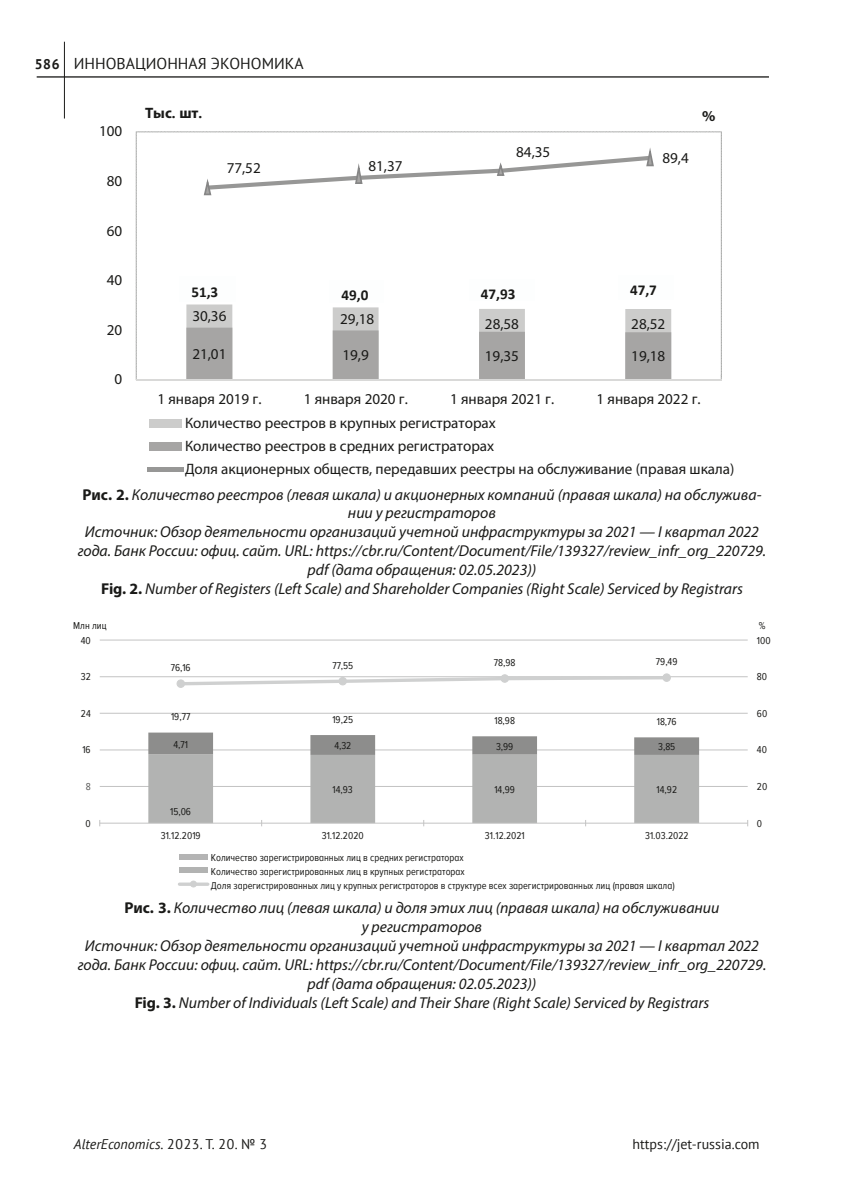
<style>
.page{position:relative;width:844px;height:1191px;background:#fff}
.page>*{position:absolute;margin:0;border:0;box-sizing:border-box;transform-origin:0 0}
.t1{font:italic 15.75px/18.9px "Myriad Pro";color:#1a1a18;text-align:center}
.t2{font:15.75px "PT Sans";color:#1a1a18}
.t3{font:15.05px/22.9px "Myriad Pro";color:#1a1a18}
.t4{font:700 15.05px "Calibri";color:#1a1a18}
.t5{font:700 15.05px "Myriad Pro";color:#1a1a18}
.t6{font:italic 14px "PT Sans";color:#1a1a18}
.t7{font:14px "PT Sans";color:#1a1a18}
.t8{font:700 14px "PT Sans";color:#1a1a18}
.t9{font:10.33px/13.8px "Proxima Nova A Cond";color:#1a1a18}
.t10{font:10.33px "Proxima Nova A Cond";color:#5a5a59}
.s1{font-family:"Times New Roman"}
.s2{font-weight:700;font-style:normal}
.s3{font-style:normal}
</style>
<div class="page">
<hr style="left:37px;top:76px;width:731px;height:2px;background:#1a1a18">
<hr style="left:64px;top:42px;width:1px;height:76px;background:#1a1a18">
<img style="left:136px;top:131px;width:585px;height:248px">
<svg style="left:186px;top:304px;width:485px;height:75px"></svg>
<hr style="left:136px;top:379px;width:585px;height:1px;background:#d9d9d8">
<div style="left:149px;top:419px;width:32px;height:9px;background:#cccccb"></div>
<div style="left:149px;top:442px;width:32px;height:9px;background:#a6a5a4"></div>
<hr style="left:147px;top:467px;width:36px;height:4px;background:#979796">
<svg style="left:204px;top:147px;width:449px;height:48px"></svg>
<div style="left:179px;top:277px;width:57px;height:25px;background:#fdfefe"></div>
<div style="left:329px;top:280px;width:54px;height:22px;background:#fdfefe"></div>
<div style="left:468px;top:279px;width:66px;height:22px;background:#fdfefe"></div>
<div style="left:617px;top:275px;width:56px;height:24px;background:#fdfefe"></div>
<hr style="left:100px;top:786px;width:647px;height:1px;background:#c3c3c3">
<hr style="left:100px;top:749px;width:647px;height:1px;background:#c3c3c3">
<hr style="left:100px;top:713px;width:647px;height:1px;background:#c3c3c3">
<hr style="left:100px;top:676px;width:647px;height:1px;background:#c3c3c3">
<hr style="left:100px;top:640px;width:647px;height:1px;background:#c3c3c3">
<hr style="left:100px;top:823px;width:647px;height:1px;background:#c3c3c3">
<svg style="left:148px;top:732px;width:551px;height:94px"></svg>
<svg style="left:177px;top:674px;width:493px;height:12px"></svg>
<div style="left:177px;top:680px;width:7px;height:7px;background:#cfd0d0;border-radius:50%"></div>
<div style="left:176px;top:679px;width:9px;height:9px;border:1px solid #cfd0d0;border-radius:50%"></div>
<div style="left:339px;top:677px;width:7px;height:8px;background:#cfd0d0;border-radius:50%"></div>
<div style="left:338px;top:677px;width:9px;height:8px;border:1px solid #cfd0d0;border-radius:50%"></div>
<div style="left:501px;top:675px;width:7px;height:7px;background:#cfd0d0;border-radius:50%"></div>
<div style="left:500px;top:674px;width:9px;height:9px;border:1px solid #cfd0d0;border-radius:50%"></div>
<div style="left:662px;top:674px;width:8px;height:7px;background:#cfd0d0;border-radius:50%"></div>
<div style="left:662px;top:673px;width:8px;height:9px;border:1px solid #cfd0d0;border-radius:50%"></div>
<div style="left:179px;top:854px;width:29px;height:5px;background:#b4b4b4"></div>
<div style="left:179px;top:867px;width:29px;height:6px;background:#b2b3b2"></div>
<svg style="left:179px;top:882px;width:29px;height:4px"></svg>
<svg style="left:190px;top:882px;width:6px;height:5px"></svg>
<div style="left:190px;top:880px;width:7px;height:7px;border:1px solid #cfd0d0;border-radius:50%"></div>
<p class="t8" style="left:34px;top:55px;width:27px">586</p>
<p class="t2" style="left:74px;top:53px;width:231px">ИННОВАЦИОННАЯ ЭКОНОМИКА</p>
<p class="t3" style="left:99px;top:120px;width:25px">100</p>
<p class="t3" style="left:107px;top:169px;width:17px">80</p>
<p class="t3" style="left:107px;top:219px;width:17px">60</p>
<p class="t5" style="left:145px;top:103px;width:59px">Тыс<span class="s1">.</span> шт<span class="s1">.</span></p>
<p class="t5" style="left:702px;top:106px;width:15px">%</p>
<p class="t3" style="left:227px;top:156px;width:36px">77,52</p>
<p class="t3" style="left:368px;top:154px;width:36px">81,37</p>
<p class="t3" style="left:516px;top:140px;width:36px">84,35</p>
<p class="t3" style="left:662px;top:147px;width:28px">89,4</p>
<p class="t3" style="left:107px;top:268px;width:17px">40</p>
<p class="t3" style="left:107px;top:318px;width:17px">20</p>
<p class="t3" style="left:115px;top:367px;width:9px">0</p>
<p class="t4" style="left:191px;top:282px;width:28px">51,3</p>
<p class="t4" style="left:341px;top:286px;width:28px">49,0</p>
<p class="t4" style="left:480px;top:285px;width:36px">47,93</p>
<p class="t4" style="left:630px;top:281px;width:28px">47,7</p>
<p class="t3" style="left:192px;top:304px;width:36px">30,36</p>
<p class="t3" style="left:340px;top:307px;width:36px">29,18</p>
<p class="t3" style="left:485px;top:313px;width:36px">28,58</p>
<p class="t3" style="left:631px;top:313px;width:36px">28,52</p>
<p class="t3" style="left:192px;top:342px;width:36px">21,01</p>
<p class="t3" style="left:342px;top:344px;width:28px">19,9</p>
<p class="t3" style="left:485px;top:344px;width:36px">19,35</p>
<p class="t3" style="left:631px;top:344px;width:36px">19,18</p>
<p class="t3" style="left:157px;top:387px;width:106px">1 января 2019 г.</p>
<p class="t3" style="left:303px;top:387px;width:106px">1 января 2020 г.</p>
<p class="t3" style="left:450px;top:387px;width:106px">1 января 2021 г.</p>
<p class="t3" style="left:596px;top:387px;width:106px">1 января 2022 г.</p>
<p class="t3" style="left:185px;top:411px;width:550px">Количество реестров в крупных регистраторах<br>Количество реестров в средних регистраторах<br>Доля акционерных обществ, передавших реестры на обслуживание (правая шкала)</p>
<p class="t1" style="left:78px;top:484px;width:690px"><span class="s2">Рис. 2.</span> Количество реестров (левая шкала) и акционерных компаний (правая шкала) на обслужива&shy;нии у регистраторов<br>Источник: Обзор деятельности организаций учетной инфраструктуры за 2021 — I квартал 2022 года. Банк России: офиц. сайт. URL: https://cbr.ru/Content/Document/File/139327/review_infr_org_220729. pdf (дата обращения: 02.05.2023))<br><span class="s2">Fig. 2.</span> Number of Registers (Left Scale) and Shareholder Companies (Right Scale) Serviced by Registrars</p>
<p class="t9" style="left:73px;top:618px;width:35px">Млн лиц</p>
<p class="t9" style="left:758px;top:618px;width:8px">%</p>
<p class="t9" style="left:81px;top:633px;width:12px">40</p>
<p class="t9" style="left:756px;top:633px;width:15px">100</p>
<p class="t9" style="left:81px;top:669px;width:12px">32</p>
<p class="t9" style="left:171px;top:660px;width:21px">76,16</p>
<p class="t9" style="left:332px;top:658px;width:22px">77,55</p>
<p class="t9" style="left:494px;top:655px;width:23px">78,98</p>
<p class="t9" style="left:655px;top:654px;width:23px">79,49</p>
<p class="t9" style="left:756px;top:669px;width:12px">80</p>
<p class="t9" style="left:81px;top:706px;width:11px">24</p>
<p class="t9" style="left:171px;top:709px;width:21px">19,77</p>
<p class="t9" style="left:332px;top:712px;width:22px">19,25</p>
<p class="t9" style="left:494px;top:713px;width:22px">18,98</p>
<p class="t9" style="left:656px;top:714px;width:21px">18,76</p>
<p class="t9" style="left:756px;top:706px;width:12px">60</p>
<p class="t9" style="left:82px;top:742px;width:10px">16</p>
<p class="t9" style="left:173px;top:737px;width:16px">4,71</p>
<p class="t9" style="left:334px;top:738px;width:18px">4,32</p>
<p class="t9" style="left:496px;top:739px;width:19px">3,99</p>
<p class="t9" style="left:658px;top:739px;width:19px">3,85</p>
<p class="t9" style="left:756px;top:742px;width:12px">40</p>
<p class="t10" style="left:86px;top:779px;width:7px">8</p>
<p class="t9" style="left:332px;top:782px;width:22px">14,93</p>
<p class="t9" style="left:494px;top:782px;width:22px">14,99</p>
<p class="t9" style="left:656px;top:782px;width:22px">14,92</p>
<p class="t9" style="left:756px;top:779px;width:12px">20</p>
<p class="t9" style="left:170px;top:804px;width:22px">15,06</p>
<p class="t9" style="left:85px;top:816px;width:7px">0</p>
<p class="t9" style="left:756px;top:816px;width:7px">0</p>
<p class="t9" style="left:161px;top:828px;width:41px">31.12.2019</p>
<p class="t9" style="left:322px;top:828px;width:43px">31.12.2020</p>
<p class="t9" style="left:485px;top:828px;width:41px">31.12.2021</p>
<p class="t9" style="left:645px;top:828px;width:45px">31.03.2022</p>
<p class="t9" style="left:211px;top:850px;width:465px">Количество зарегистрированных лиц в средних регистраторах<br>Количество зарегистрированных лиц в крупных регистраторах<br>Доля зарегистрированных лиц у крупных регистраторов в структуре всех зарегистрированных лиц (правая шкала)</p>
<p class="t1" style="left:78px;top:898px;width:690px"><span class="s2">Рис. 3.</span> Количество лиц (левая шкала) и доля этих лиц (правая шкала) на обслуживании<br>у регистраторов<br>Источник: Обзор деятельности организаций учетной инфраструктуры за 2021 — I квартал 2022 года. Банк России: офиц. сайт. URL: https://cbr.ru/Content/Document/File/139327/review_infr_org_220729. pdf (дата обращения: 02.05.2023))<br><span class="s2">Fig. 3.</span> Number of Individuals (Left Scale) and Their Share (Right Scale) Serviced by Registrars</p>
<p class="t6" style="left:74px;top:1135px;width:195px">AlterEconomics<span class="s3">. 2023. Т. 20. № 3</span></p>
<p class="t7" style="left:632px;top:1135px;width:129px">https://jet-russia.com</p>
</div>
